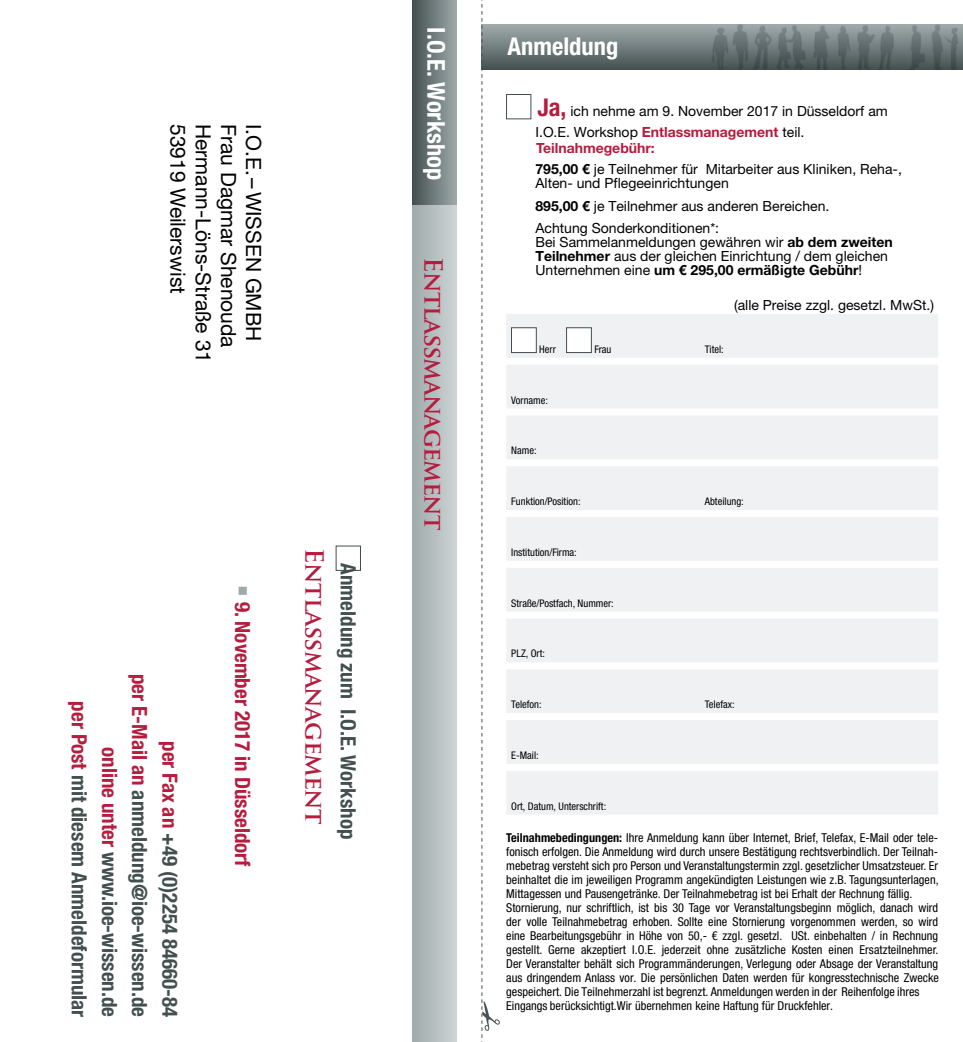
<style>
.page{position:relative;width:963px;height:1042px;background:#fff}
.page>*{position:absolute;margin:0;border:0;box-sizing:border-box;transform-origin:0 0}
.t1{font:700 24.5px "Trajan Pro";letter-spacing:-.03em;color:#b61c3e}
.t2{font:700 condensed 24.5px "Helvetica Neue LT Std";color:#fff}
.t3{font:700 condensed 21px/30.1px "Helvetica Neue LT Std";color:#434f4f;text-align:right}
.t4{font:21px "Helvetica Neue LT Std";color:#000}
.t5{font:700 condensed 21px "Helvetica Neue LT Std";color:#b61c3e}
.t6{font:14px/22.8px "Helvetica Neue LT Std";color:#000}
.t7{font:condensed 12.25px/14px "Helvetica Neue LT Std";color:#000}
.t8{font:condensed 10.5px "Helvetica Neue LT Std";color:#000}
.s1{color:#b61c3e}
.s2{color:#a0aaac}
.s3{font-weight:700;font-stretch:condensed;font-size:24.5px;color:#b61c3e}
.s4{font-weight:700;color:#b61b3d}
.s5{font-weight:700;color:#b61c3e}
.s6{font-weight:700}
</style>
<div class="page">
<div style="left:412px;top:0;width:44px;height:206px;background:linear-gradient(to right,#434f4f,#9aa5a6)"></div>
<div style="left:412px;top:205px;width:44px;height:837px;background:linear-gradient(to right,#9faaab,#ccd2d3)"></div>
<div style="left:481px;top:25px;width:481px;height:44px;background:linear-gradient(to bottom,#9faaac,#485454)"></div>
<img style="left:710px;top:25px;width:252px;height:44px">
<div style="left:506px;top:314px;width:432px;height:44px;background:#eff1f2"></div>
<div style="left:506px;top:365px;width:432px;height:43px;background:#eff1f2"></div>
<div style="left:506px;top:415px;width:432px;height:44px;background:#eff1f2"></div>
<div style="left:506px;top:466px;width:432px;height:44px;background:#eff1f2"></div>
<div style="left:506px;top:517px;width:432px;height:44px;background:#eff1f2"></div>
<div style="left:506px;top:568px;width:432px;height:43px;background:#eff1f2"></div>
<div style="left:506px;top:618px;width:432px;height:44px;background:#eff1f2"></div>
<div style="left:506px;top:669px;width:432px;height:44px;background:#eff1f2"></div>
<div style="left:506px;top:720px;width:432px;height:44px;background:#eff1f2"></div>
<div style="left:506px;top:771px;width:432px;height:43px;background:#eff1f2"></div>
<div style="left:506px;top:94px;width:25px;height:25px;border:1px solid #434f4f"></div>
<div style="left:511px;top:327px;width:25px;height:26px;background:#fff;border:1px solid #434f4f"></div>
<div style="left:566px;top:327px;width:25px;height:26px;background:#fff;border:1px solid #434f4f"></div>
<svg style="left:481px;top:0;width:19px;height:1042px"></svg>
<h2 class="t4" style="left:190px;top:124px;width:171px;rotate:90deg">53919 Weilerswist</h2>
<h2 class="t4" style="left:216px;top:124px;width:240px;rotate:90deg">Hermann-Löns-Straße 31</h2>
<h2 class="t4" style="left:241px;top:124px;width:225px;rotate:90deg">Frau Dagmar Shenouda</h2>
<h2 class="t4" style="left:266px;top:124px;width:219px;rotate:90deg">I.O.E.–WISSEN GMBH</h2>
<h2 class="t3" style="left:185px;top:674px;width:345px;rotate:90deg"><span class="s1">per Fax an</span> +49 (0)2254 84660-84<br><span class="s1">per E-Mail an</span> anmeldung@ioe-wissen.de <span class="s1">online unter</span> www.ioe-wissen.de<br><span class="s1">per Post</span> mit diesem Anmeldeformular</h2>
<h2 class="t5" style="left:255px;top:585px;width:283px;rotate:90deg"><span class="s2">○</span> 9. November 2017 in Düsseldorf</h2>
<h1 class="t1" style="left:329px;top:548px;width:278px;rotate:90deg">Entlassmanagement</h1>
<h2 class="t3" style="left:363px;top:563px;width:277px;rotate:90deg">Anmeldung zum I.O.E. Workshop</h2>
<h1 class="t2" style="left:451px;top:27px;width:154px;rotate:90deg">I.O.E. Workshop</h1>
<h1 class="t1" style="left:448px;top:257px;width:275px;rotate:90deg">Entlassmanagement</h1>
<h1 class="t2" style="left:507px;top:31px;width:112px">Anmeldung</h1>
<p class="t6" style="left:535px;top:100px;width:354px;line-height:21.3px"><span class="s3">Ja,</span> ich nehme am 9. November 2017 in Düsseldorf am<br>I.O.E. Workshop <span class="s4">Entlassmanagement</span> teil.</p>
<p class="t6" style="left:535px;top:137px;width:368px;line-height:21.5px"><span class="s5">Teilnahmegebühr:<br></span><span class="s6">795,00 €</span> je Teilnehmer für Mitarbeiter aus Kliniken, Reha-,</p>
<p class="t6" style="left:535px;top:171px;width:295px">Alten- und Pflegeeinrichtungen<br><span class="s6">895,00 €</span> je Teilnehmer aus anderen Bereichen.<br>Achtung Sonderkonditionen*:</p>
<p class="t6" style="left:535px;top:235px;width:358px;line-height:14px">Bei Sammelanmeldungen gewähren wir <span class="s6">ab dem zweiten<br>Teilnehmer</span> aus der gleichen Einrichtung / dem gleichen<br>Unternehmen eine <span class="s6">um € 295,00 ermäßigte Gebühr</span>!</p>
<p class="t6" style="left:734px;top:294px;width:201px">(alle Preise zzgl. gesetzl. MwSt.)</p>
<p class="t8" style="left:539px;top:343px;width:18px">Herr</p>
<p class="t8" style="left:594px;top:343px;width:19px">Frau</p>
<p class="t8" style="left:704px;top:343px;width:20px">Titel:</p>
<p class="t8" style="left:511px;top:394px;width:38px">Vorname:</p>
<p class="t8" style="left:511px;top:444px;width:27px">Name:</p>
<p class="t8" style="left:511px;top:495px;width:71px">Funktion/Position:</p>
<p class="t8" style="left:704px;top:495px;width:40px">Abteilung:</p>
<p class="t8" style="left:511px;top:546px;width:67px">Institution/Firma:</p>
<p class="t8" style="left:511px;top:597px;width:104px">Straße/Postfach, Nummer:</p>
<p class="t8" style="left:511px;top:647px;width:35px">PLZ, Ort:</p>
<p class="t8" style="left:511px;top:698px;width:32px">Telefon:</p>
<p class="t8" style="left:704px;top:698px;width:31px">Telefax:</p>
<p class="t8" style="left:511px;top:749px;width:29px">E-Mail:</p>
<p class="t8" style="left:511px;top:800px;width:96px">Ort, Datum, Unterschrift:</p>
<p class="t7" style="left:506px;top:831px;width:434px"><span class="s6">Teilnahmebedingungen:</span> Ihre Anmeldung kann über Internet, Brief, Telefax, E-Mail oder tele&shy;fonisch erfolgen. Die Anmeldung wird durch unsere Bestätigung rechtsverbindlich. Der Teilnah&shy;mebetrag versteht sich pro Person und Veranstaltungstermin zzgl. gesetzlicher Umsatzsteuer. Er beinhaltet die im jeweiligen Programm angekündigten Leistungen wie z.B. Tagungsunterlagen, Mittagessen und Pausengetränke. Der Teilnahmebetrag ist bei Erhalt der Rechnung fällig.<br>Stornierung, nur schriftlich, ist bis 30 Tage vor Veranstaltungsbeginn möglich, danach wird der volle Teilnahmebetrag erhoben. Sollte eine Stornierung vorgenommen werden, so wird eine Bearbeitungsgebühr in Höhe von 50,- € zzgl. gesetzl. USt. einbehalten / in Rechnung gestellt. Gerne akzeptiert I.O.E. jederzeit ohne zusätzliche Kosten einen Ersatzteilnehmer.<br>Der Veranstalter behält sich Programmänderungen, Verlegung oder Absage der Veranstaltung aus dringendem Anlass vor. Die persönlichen Daten werden für kongresstechnische Zwecke gespeichert. Die Teilnehmerzahl ist begrenzt. Anmeldungen werden in der Reihenfolge ihres Eingangs berücksichtigt.Wir übernehmen keine Haftung für Druckfehler.</p>
</div>
